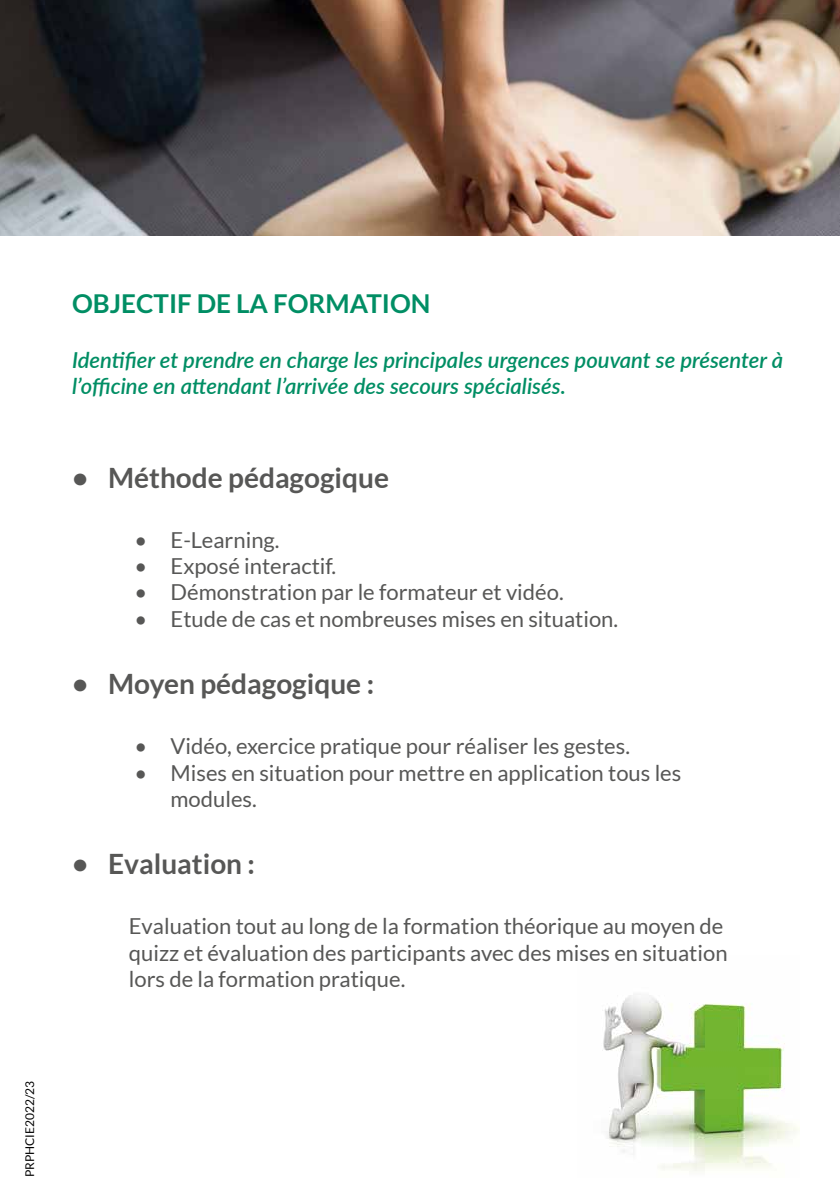
<style>
.page{position:relative;width:840px;height:1191px;background:#fff}
.page>*{position:absolute;margin:0;border:0;box-sizing:border-box;transform-origin:0 0}
.t1{font:700 28px "Lato";color:#575756}
.t2{font:700 26px "Lato";color:#008e64}
.t3{font:22px/26.4px "Lato";color:#575756}
.t4{font:italic 600 22px/26.4px "Lato";color:#008e64}
.t5{font:12px "Lato";color:#000}
</style>
<div class="page">
<img style="left:0;top:0;width:839px;height:236px">
<img style="left:602px;top:995px;width:197px;height:176px">
<p class="t5" style="left:23px;top:1177px;width:98px;rotate:-90deg">PRPHCIE2022/23</p>
<p class="t2" style="left:72px;top:288px;width:360px">OBJECTIF DE LA FORMATION</p>
<p class="t4" style="left:72px;top:346px;width:712px">Identifier et prendre en charge les principales urgences pouvant se présenter à l’officine en attendant l’arrivée des secours spécialisés.</p>
<p class="t1" style="left:72px;top:461px;width:318px">• Méthode pédagogique</p>
<p class="t3" style="left:134px;top:526px;width:146px">• E-Learning.</p>
<p class="t3" style="left:134px;top:553px;width:203px">• Exposé interactif.</p>
<p class="t3" style="left:134px;top:579px;width:430px">• Démonstration par le formateur et vidéo.</p>
<p class="t3" style="left:134px;top:605px;width:485px">• Etude de cas et nombreuses mises en situation.</p>
<p class="t1" style="left:72px;top:668px;width:303px">• Moyen pédagogique :</p>
<p class="t3" style="left:134px;top:733px;width:497px">• Vidéo, exercice pratique pour réaliser les gestes.</p>
<p class="t3" style="left:170px;top:759px;width:512px;text-indent:-36px">• Mises en situation pour mettre en application tous les modules.</p>
<p class="t1" style="left:72px;top:848px;width:184px">• Evaluation :</p>
<p class="t3" style="left:129px;top:913px;width:600px">Evaluation tout au long de la formation théorique au moyen de quizz et évaluation des participants avec des mises en situation lors de la formation pratique.</p>
</div>
